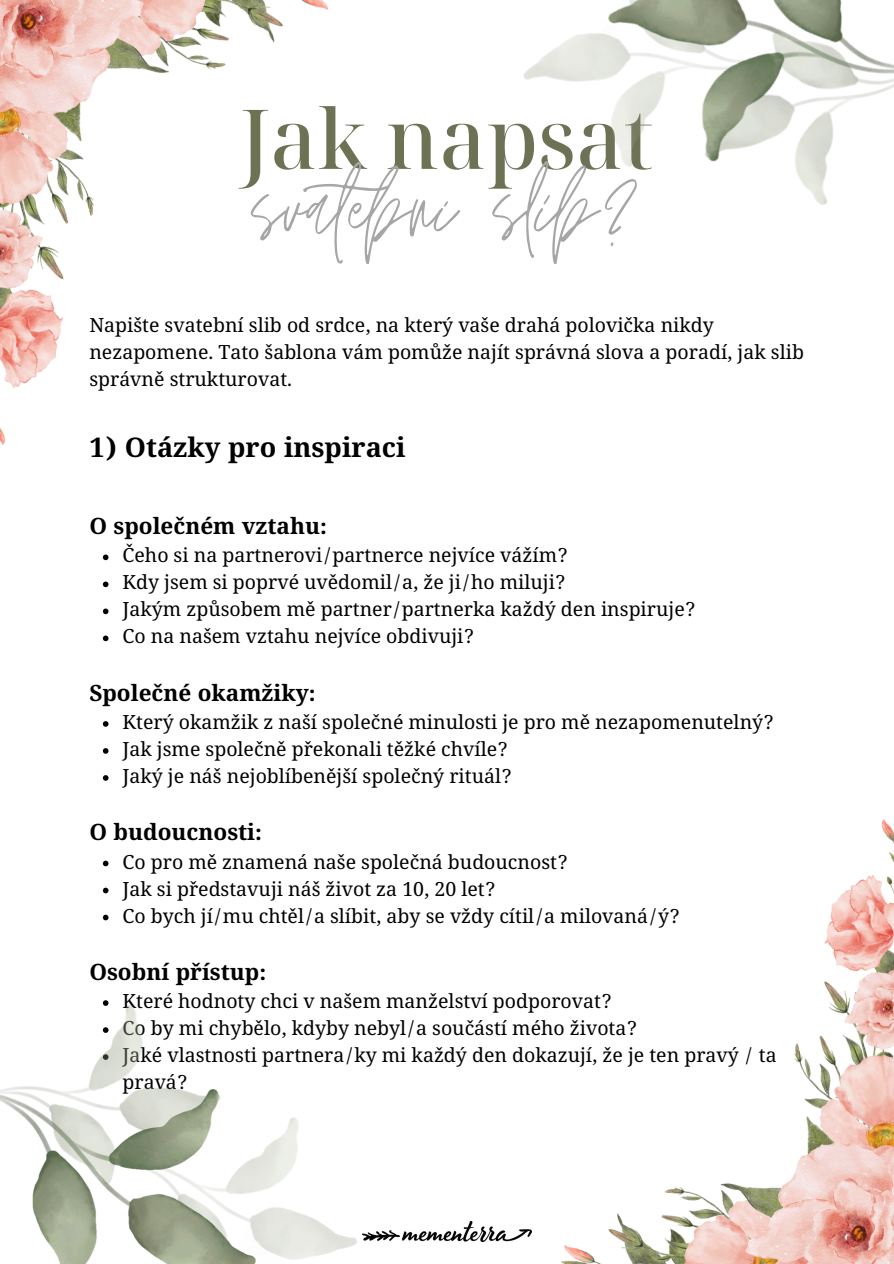
<style>
.page{position:relative;width:894px;height:1264px;background:#fff}
.page>*{position:absolute;margin:0;border:0;box-sizing:border-box;transform-origin:0 0}
.t1{font:138px "Jonathan";color:#a6a6a6}
.t2{font:500 82.5px "Noto Serif Display";color:#6e7255}
.t3{font:700 27px "Noto Serif Devanagari";color:#000}
.t4{font:700 22.5px "Noto Serif Devanagari";color:#000}
.t5{font:19.5px/27px "Noto Serif Devanagari";color:#000}
</style>
<div class="page">
<svg style="left:103px;top:554px;width:5px;height:6px"></svg>
<svg style="left:103px;top:581px;width:5px;height:6px"></svg>
<svg style="left:103px;top:608px;width:5px;height:6px"></svg>
<svg style="left:103px;top:635px;width:5px;height:6px"></svg>
<svg style="left:103px;top:721px;width:5px;height:5px"></svg>
<svg style="left:103px;top:748px;width:5px;height:5px"></svg>
<svg style="left:103px;top:775px;width:5px;height:5px"></svg>
<svg style="left:103px;top:860px;width:5px;height:6px"></svg>
<svg style="left:103px;top:887px;width:5px;height:6px"></svg>
<svg style="left:103px;top:914px;width:5px;height:6px"></svg>
<svg style="left:103px;top:1000px;width:5px;height:4px"></svg>
<img style="left:531px;top:819px;width:362px;height:444px">
<img style="left:0;top:1004px;width:357px;height:259px">
<img style="left:523px;top:0;width:370px;height:205px">
<img style="left:0;top:0;width:329px;height:444px">
<img style="left:362px;top:1221px;width:169px;height:20px">
<h4 class="t2" style="left:240px;top:81px;width:415px">Jak napsat</h4>
<p class="t1" style="left:250px;top:131px;width:395px">svatební slib?</p>
<p class="t5" style="left:89px;top:311px;width:716px">Napište svatební slib od srdce, na který vaše drahá polovička nikdy nezapomene. Tato šablona vám pomůže najít správná slova a poradí, jak slib správně strukturovat.</p>
<p class="t3" style="left:89px;top:432px;width:318px">1) Otázky pro inspiraci</p>
<h2 class="t4" style="left:89px;top:513px;width:239px">O společném vztahu:</h2>
<h1 class="t5" style="left:122px;top:542px;width:446px">Čeho si na partnerovi/partnerce nejvíce vážím?</h1>
<p class="t5" style="left:122px;top:569px;width:444px">Kdy jsem si poprvé uvědomil/a, že ji/ho miluji?</p>
<h3 class="t5" style="left:122px;top:596px;width:574px">Jakým způsobem mě partner/partnerka každý den inspiruje?</h3>
<h4 class="t5" style="left:122px;top:623px;width:353px">Co na našem vztahu nejvíce obdivuji?</h4>
<p class="t4" style="left:89px;top:680px;width:228px">Společné okamžiky:</p>
<p class="t5" style="left:122px;top:708px;width:652px">Který okamžik z naší společné minulosti je pro mě nezapomenutelný?</p>
<p class="t5" style="left:122px;top:735px;width:387px">Jak jsme společně překonali těžké chvíle?</p>
<p class="t5" style="left:122px;top:762px;width:391px">Jaký je náš nejoblíbenější společný rituál?</p>
<h4 class="t4" style="left:89px;top:819px;width:174px">O budoucnosti:</h4>
<p class="t5" style="left:122px;top:848px;width:446px">Co pro mě znamená naše společná budoucnost?</p>
<p class="t5" style="left:122px;top:875px;width:374px">Jak si představuji náš život za 10, 20 let?</p>
<p class="t5" style="left:122px;top:902px;width:558px">Co bych jí/mu chtěl/a slíbit, aby se vždy cítil/a milovaná/ý?</p>
<h4 class="t4" style="left:89px;top:959px;width:178px">Osobní přístup:</h4>
<p class="t5" style="left:122px;top:987px;width:490px">Které hodnoty chci v našem manželství podporovat?</p>
<p class="t5" style="left:122px;top:1014px;width:516px">Co by mi chybělo, kdyby nebyl/a součástí mého života?</p>
<p class="t5" style="left:122px;top:1041px;width:655px">Jaké vlastnosti partnera/ky mi každý den dokazují, že je ten pravý / ta pravá?</p>
</div>
